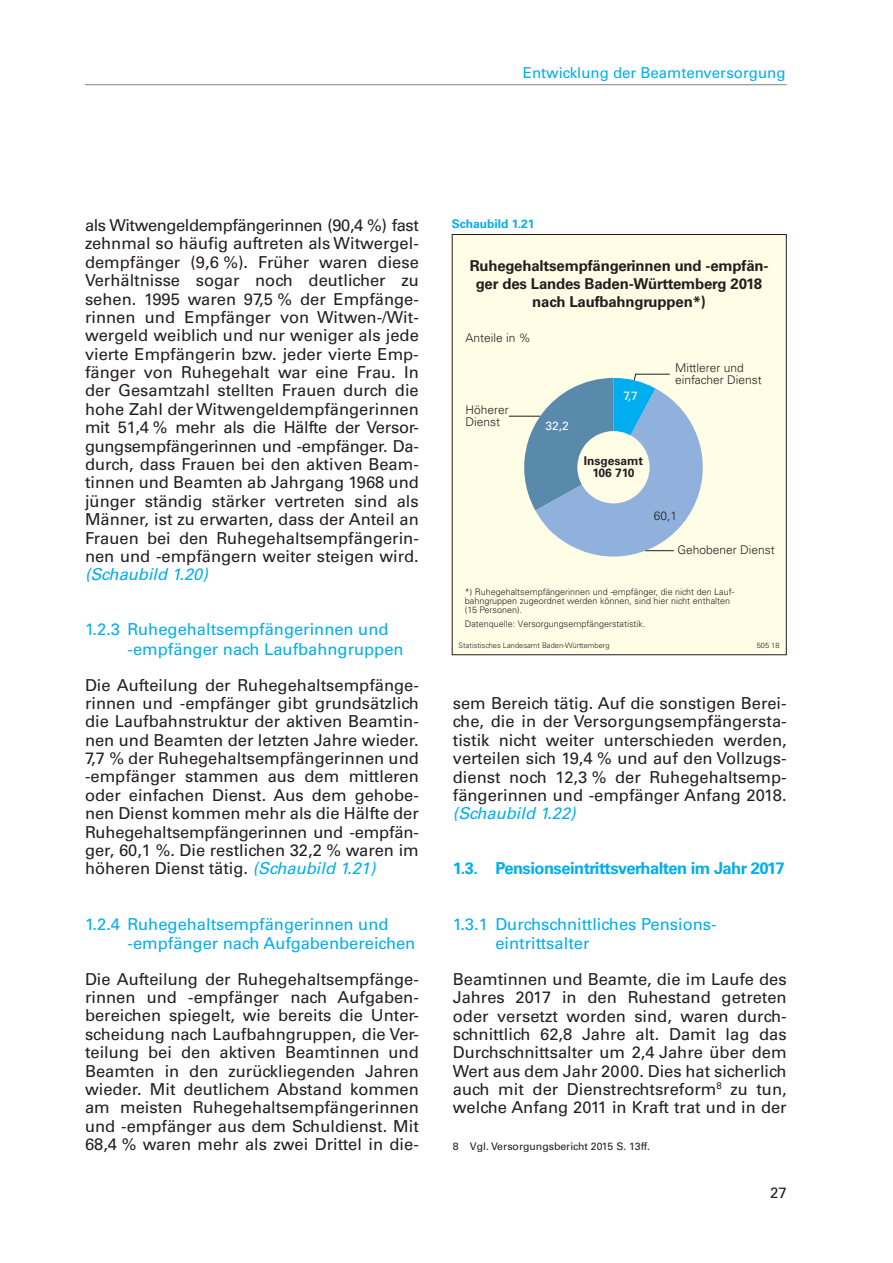
<style>
.page{position:relative;width:893px;height:1263px;background:#fff}
.page>*{position:absolute;margin:0;border:0;box-sizing:border-box;transform-origin:0 0}
.t1{font:16.5px/18.5px "Univers";color:#231f20;text-align:justify}
.t2{font:16.5px/19.5px "Univers";color:#00aeef}
.t3{font:700 16.5px "Univers";letter-spacing:-.03em;color:#00aeef}
.t4{font:italic 16.5px "Univers";color:#00aeef}
.t5{font:700 15px/18px "Univers";letter-spacing:-.01em;color:#231f20;text-align:center}
.t6{font:15px "Univers";color:#00aeef}
.t7{font:15px "Univers";color:#231f20}
.t8{font:300 12px/12px "Univers";color:#231f20}
.t9{font:700 12px/12px "Univers";color:#231f20;text-align:center}
.t10{font:700 12px "Univers";color:#00aeef}
.t11{font:12px "Univers";color:#fff}
.t12{font:10.5px "Univers";color:#231f20}
.t13{font:300 9px/9px "Univers";color:#231f20}
.t14{font:300 7.5px "Univers";color:#231f20}
.s1{font-style:italic;color:#00aeef}
</style>
<div class="page">
<hr style="left:85px;top:84px;width:702px;height:1px;background:#808285">
<div style="left:452px;top:234px;width:334px;height:421px;background:#fffde5"></div>
<svg style="left:508px;top:374px;width:195px;height:183px"></svg>
<div style="left:577px;top:431px;width:73px;height:72px;background:#fffde5;border-radius:50%"></div>
<div style="left:452px;top:234px;width:335px;height:421px;border:1px solid #231f20"></div>
<p class="t6" style="left:523px;top:64px;width:264px">Entwicklung der Beamtenversorgung</p>
<p class="t1" style="left:85px;top:216px;width:335px">als Witwengeldempfängerinnen (90,4 %) fast zehnmal so häufig auftreten als Witwergel&shy;dempfänger (9,6 %). Früher waren diese Verhältnisse sogar noch deutlicher zu sehen. 1995 waren 97,5 % der Empfänge&shy;rinnen und Empfänger von Witwen-/Wit&shy;wergeld weiblich und nur weniger als jede vierte Empfängerin bzw. jeder vierte Emp&shy;fänger von Ruhegehalt war eine Frau. In der Gesamtzahl stellten Frauen durch die hohe Zahl der Witwengeldempfängerinnen mit 51,4 % mehr als die Hälfte der Versor&shy;gungsempfängerinnen und -empfänger. Da‑ durch, dass Frauen bei den aktiven Beam&shy;tinnen und Beamten ab Jahrgang 1968 und jünger ständig stärker vertreten sind als Männer, ist zu erwarten, dass der Anteil an Frauen bei den Ruhegehaltsempfängerin&shy;nen und -empfängern weiter steigen wird.</p>
<p class="t4" style="left:85px;top:565px;width:124px">(Schaubild 1.20)</p>
<p class="t2" style="left:128px;top:620px;width:278px;text-indent:-43px">1.2.3 Ruhegehaltsempfängerinnen und -empfänger nach Laufbahngruppen</p>
<p class="t1" style="left:85px;top:675px;width:335px">Die Aufteilung der Ruhegehaltsempfänge&shy;rinnen und -empfänger gibt grundsätzlich die Laufbahnstruktur der aktiven Beamtin&shy;nen und Beamten der letzten Jahre wieder.<br>7,7 % der Ruhegehaltsempfängerinnen und -empfänger stammen aus dem mittleren oder einfachen Dienst. Aus dem gehobe&shy;nen Dienst kommen mehr als die Hälfte der Ruhegehaltsempfängerinnen und -empfän‑ ger, 60,1 %. Die restlichen 32,2 % waren im höheren Dienst tätig. <span class="s1">(Schaubild 1.21)</span></p>
<p class="t2" style="left:128px;top:914px;width:289px;text-indent:-43px">1.2.4 Ruhegehaltsempfängerinnen und -empfänger nach Aufgabenbereichen</p>
<p class="t1" style="left:85px;top:970px;width:335px">Die Aufteilung der Ruhegehaltsempfänge&shy;rinnen und -empfänger nach Aufgaben&shy;bereichen spiegelt, wie bereits die Unter&shy;scheidung nach Laufbahngruppen, die Ver&shy;teilung bei den aktiven Beamtinnen und Beamten in den zurückliegenden Jahren wieder. Mit deutlichem Abstand kommen am meisten Ruhegehaltsempfängerinnen und -empfänger aus dem Schuldienst. Mit 68,4 % waren mehr als zwei Drittel in die-</p>
<p class="t10" style="left:452px;top:217px;width:84px">Schaubild 1.21</p>
<p class="t5" style="left:470px;top:257px;width:300px">Ruhegehaltsempfängerinnen und -empfän&shy;ger des Landes Baden-Württemberg 2018 nach Laufbahngruppen*)</p>
<p class="t8" style="left:466px;top:331px;width:67px">Anteile in %</p>
<p class="t8" style="left:466px;top:404px;width:45px">Höherer<br>Dienst</p>
<p class="t11" style="left:546px;top:418px;width:25px">32,2</p>
<p class="t11" style="left:624px;top:388px;width:16px">7,7</p>
<p class="t8" style="left:675px;top:362px;width:88px">Mittlerer und einfacher Dienst</p>
<p class="t9" style="left:584px;top:455px;width:61px">Insgesamt<br>106 710</p>
<p class="t8" style="left:654px;top:510px;width:25px">60,1</p>
<p class="t8" style="left:678px;top:543px;width:99px">Gehobener Dienst</p>
<p class="t13" style="left:465px;top:587px;width:271px">*) Ruhegehaltsempfängerinnen und -empfänger, die nicht den Lauf&shy;bahngruppen zugeordnet werden können, sind hier nicht enthalten (15 Personen).</p>
<p class="t13" style="left:465px;top:619px;width:182px">Datenquelle: Versorgungsempfängerstatistik.</p>
<p class="t14" style="left:459px;top:641px;width:153px">Statistisches Landesamt Baden-Württemberg</p>
<p class="t14" style="left:757px;top:641px;width:24px">505 18</p>
<p class="t1" style="left:453px;top:694px;width:335px">sem Bereich tätig. Auf die sonstigen Berei&shy;che, die in der Versorgungsempfängersta&shy;tistik nicht weiter unterschieden werden, verteilen sich 19,4 % und auf den Vollzugs&shy;dienst noch 12,3 % der Ruhegehaltsemp&shy;fängerinnen und -empfänger Anfang 2018.</p>
<p class="t4" style="left:453px;top:804px;width:124px">(Schaubild 1.22)</p>
<p class="t3" style="left:453px;top:859px;width:333px">1.3. Pensionseintrittsverhalten im Jahr 2017</p>
<p class="t2" style="left:495px;top:914px;width:221px;text-indent:-43px">1.3.1 Durchschnittliches Pensions‑ eintrittsalter</p>
<p class="t1" style="left:453px;top:970px;width:335px">Beamtinnen und Beamte, die im Laufe des Jahres 2017 in den Ruhestand getreten oder versetzt worden sind, waren durch&shy;schnittlich 62,8 Jahre alt. Damit lag das Durchschnittsalter um 2,4 Jahre über dem Wert aus dem Jahr 2000. Dies hat sicherlich auch mit der Dienstrechtsreform<sup>8</sup> zu tun, welche Anfang 2011 in Kraft trat und in der</p>
<p class="t12" style="left:453px;top:1140px;width:199px">8 Vgl. Versorgungsbericht 2015 S. 13ff.</p>
<p class="t7" style="left:770px;top:1184px;width:18px">27</p>
</div>
